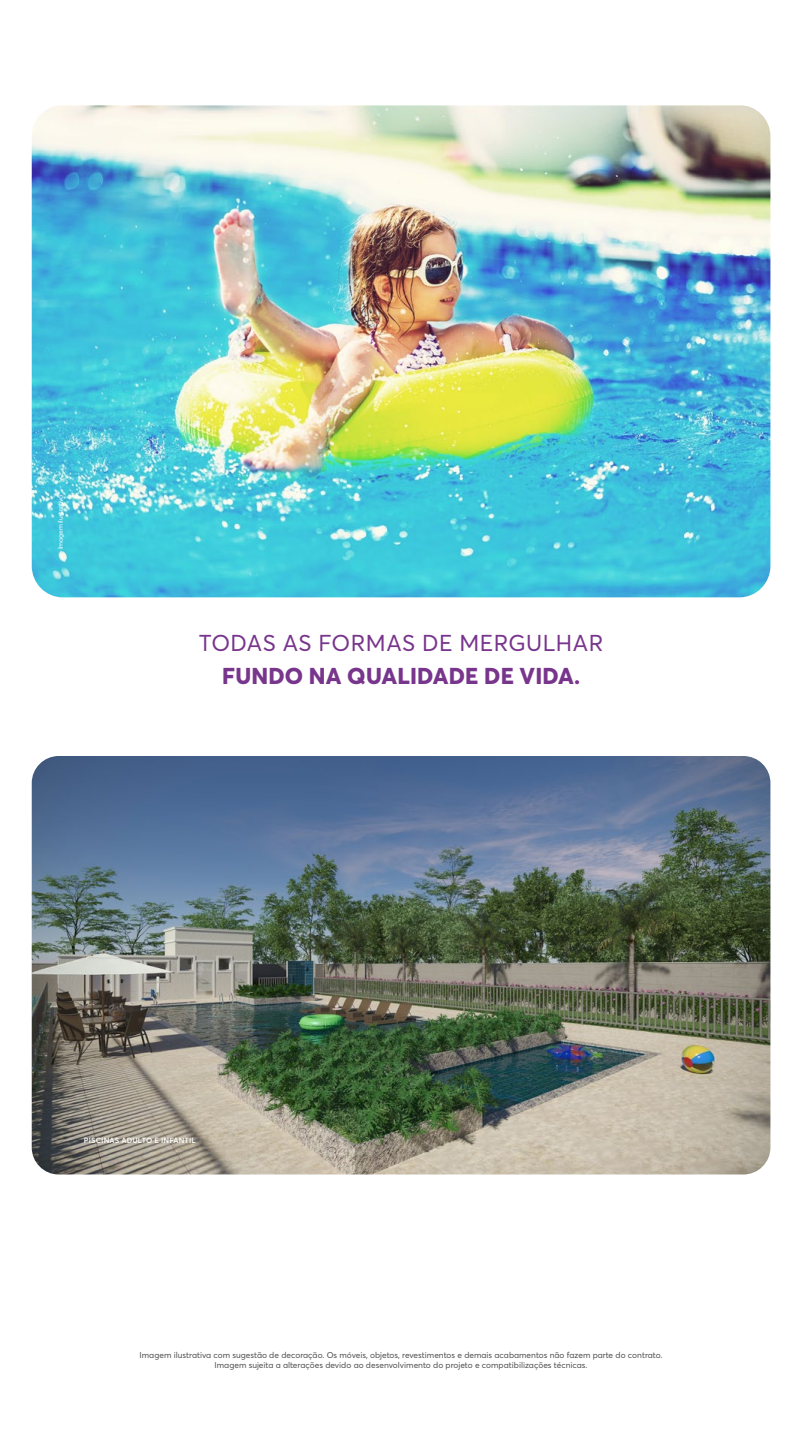
<style>
.page{position:relative;width:810px;height:1440px;background:#fff}
.page>*{position:absolute;margin:0;border:0;box-sizing:border-box;transform-origin:0 0}
.t1{font:22.73px "Averta Std";letter-spacing:.025em;color:#78358c}
.t2{font:800 22.73px "Averta Std";letter-spacing:.01em;color:#78358c}
.t3{font:8.4px/9.5px "Averta Std";color:#4d4d4d;text-align:center}
.t4{font:600 7.5px "Averta Std";letter-spacing:.015em;color:#fff}
.t5{font:6.68px "Averta Std";letter-spacing:-.02em;color:#fff}
</style>
<div class="page">
<img style="left:32px;top:756px;width:738px;height:418px">
<img style="left:32px;top:105px;width:738px;height:492px">
<p class="t5" style="left:56px;top:549px;width:56px;rotate:-90deg">Imagem ilustrativa</p>
<h1 class="t1" style="left:199px;top:627px;width:406px">TODAS AS FORMAS DE MERGULHAR</h1>
<h1 class="t2" style="left:222px;top:660px;width:359px">FUNDO NA QUALIDADE DE VIDA.</h1>
<p class="t4" style="left:84px;top:1135px;width:113px">PISCINAS ADULTO E INFANTIL</p>
<p class="t3" style="left:140px;top:1350px;width:524px">Imagem ilustrativa com sugestão de decoração. Os móveis, objetos, revestimentos e demais acabamentos não fazem parte do contrato.<br>Imagem sujeita a alterações devido ao desenvolvimento do projeto e compatibilizações técnicas.</p>
</div>
